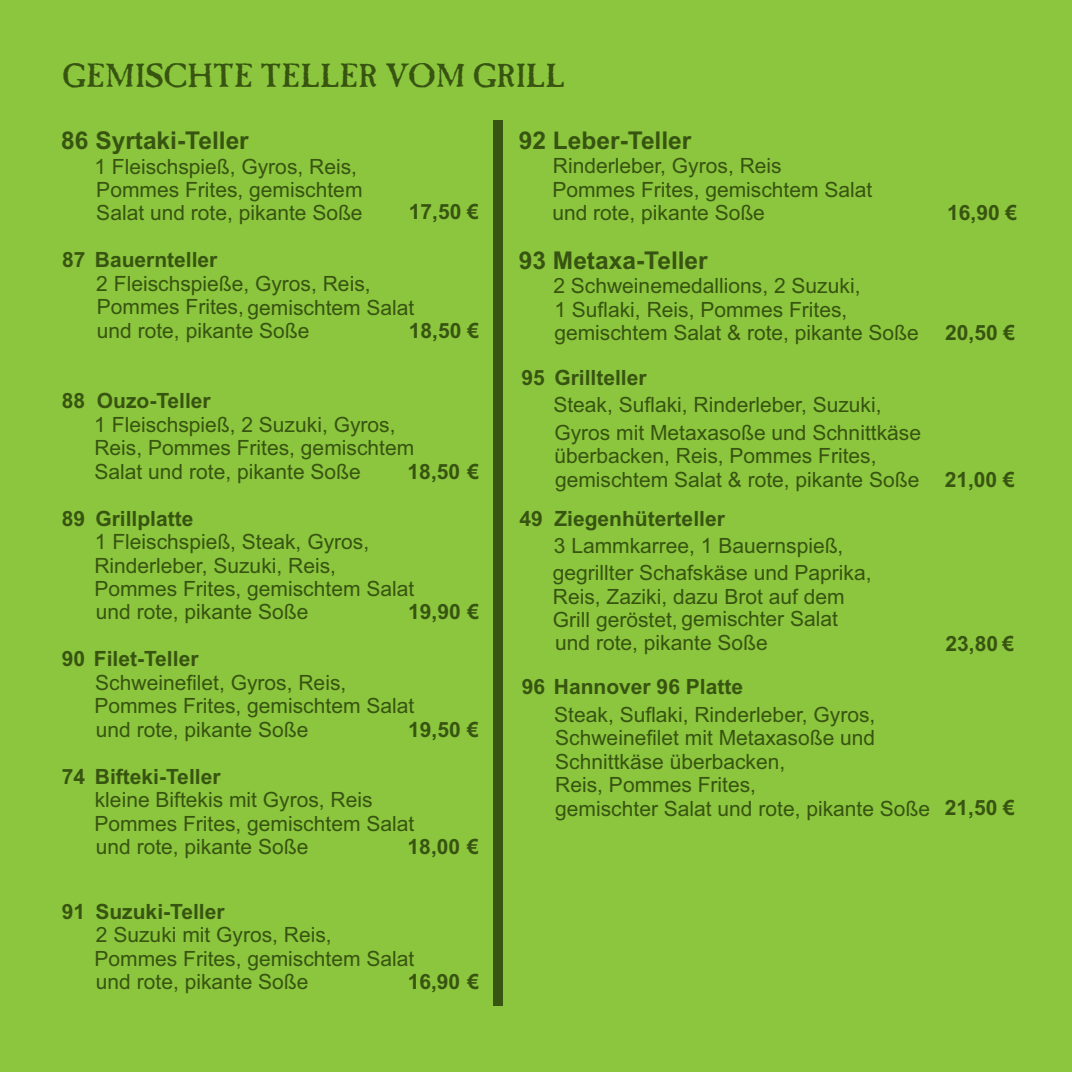
<style>
.page{position:relative;width:1072px;height:1072px;background:#fff}
.page>*{position:absolute;margin:0;border:0;box-sizing:border-box;transform-origin:0 0}
.t1{font:33.77px "Casablanca Antique";color:#385411}
.t2{font:700 24.5px "Arial";color:#385411}
.t3{font:21px/23.4px "Arial";color:#385411}
.t4{font:700 21px "Arial";color:#385411}
.s1{font-weight:700}
</style>
<div class="page">
<div style="left:0;top:0;width:1071px;height:1071px;background:#8bc63e"></div>
<div style="left:493px;top:120px;width:10px;height:885px;background:#385411"></div>
<h1 class="t1" style="left:62px;top:64px;width:504px">GEMISCHTE TELLER VOM GRILL</h1>
<p class="t2" style="left:61px;top:131px;width:189px">86 Syrtaki-Teller</p>
<p class="t3" style="left:94px;top:156px;width:270px">1 Fleischspieß, Gyros, Reis,<br>Pommes Frites, gemischtem<br>Salat und rote, pikante Soße</p>
<p class="t4" style="left:409px;top:204px;width:72px">17,50 €</p>
<p class="t4" style="left:62px;top:252px;width:157px">87 Bauernteller</p>
<p class="t3" style="left:96px;top:273px;width:319px">2 Fleischspieße, Gyros, Reis,<br>Pommes Frites, gemischtem Salat und rote, pikante Soße</p>
<p class="t4" style="left:409px;top:323px;width:72px">18,50 €</p>
<p class="t2" style="left:519px;top:131px;width:174px">92 Leber-Teller</p>
<p class="t3" style="left:552px;top:156px;width:321px">Rinderleber, Gyros, Reis<br>Pommes Frites, gemischtem Salat und rote, pikante Soße</p>
<p class="t2" style="left:519px;top:251px;width:190px">93 Metaxa-Teller</p>
<p class="t3" style="left:553px;top:276px;width:367px">2 Schweinemedallions, 2 Suzuki,<br>1 Suflaki, Reis, Pommes Frites, gemischtem Salat &amp; rote, pikante Soße</p>
<p class="t4" style="left:947px;top:205px;width:72px">16,90 €</p>
<p class="t4" style="left:945px;top:325px;width:72px">20,50 €</p>
<p class="t4" style="left:62px;top:393px;width:150px">88 Ouzo-Teller</p>
<p class="t3" style="left:94px;top:414px;width:321px">1 Fleischspieß, 2 Suzuki, Gyros,<br>Reis, Pommes Frites, gemischtem<br>Salat und rote, pikante Soße</p>
<p class="t4" style="left:407px;top:463px;width:73px">18,50 €</p>
<p class="t4" style="left:62px;top:510px;width:133px">89 Grillplatte</p>
<p class="t3" style="left:94px;top:532px;width:321px">1 Fleischspieß, Steak, Gyros,<br>Rinderleber, Suzuki, Reis,<br>Pommes Frites, gemischtem Salat und rote, pikante Soße</p>
<p class="t4" style="left:408px;top:604px;width:73px">19,90 €</p>
<p class="t4" style="left:62px;top:651px;width:138px">90 Filet-Teller</p>
<p class="t3" style="left:94px;top:672px;width:321px">Schweinefilet, Gyros, Reis,<br>Pommes Frites, gemischtem Salat und rote, pikante Soße</p>
<p class="t4" style="left:408px;top:721px;width:72px">19,50 €</p>
<p class="t4" style="left:62px;top:768px;width:160px">74 Bifteki-Teller</p>
<p class="t3" style="left:94px;top:790px;width:321px">kleine Biftekis mit Gyros, Reis<br>Pommes Frites, gemischtem Salat und rote, pikante Soße</p>
<p class="t4" style="left:407px;top:839px;width:73px">18,00 €</p>
<p class="t4" style="left:62px;top:903px;width:164px">91 Suzuki-Teller</p>
<p class="t3" style="left:94px;top:924px;width:321px">2 Suzuki mit Gyros, Reis,<br>Pommes Frites, gemischtem Salat und rote, pikante Soße</p>
<p class="t4" style="left:408px;top:973px;width:73px">16,90 €</p>
<p class="t4" style="left:521px;top:370px;width:127px">95 Grillteller</p>
<p class="t3" style="left:553px;top:393px;width:369px;line-height:27.3px">Steak, Suflaki, Rinderleber, Suzuki,<br>Gyros mit Metaxasoße und Schnittkäse</p>
<p class="t3" style="left:554px;top:446px;width:462px">überbacken, Reis, Pommes Frites,<br>gemischtem Salat &amp; rote, pikante Soße <span class="s1">21,00 €</span></p>
<p class="t4" style="left:519px;top:510px;width:207px">49 Ziegenhüterteller</p>
<p class="t3" style="left:553px;top:534px;width:320px;line-height:27.3px">3 Lammkarree, 1 Bauernspieß, gegrillter Schafskäse und Paprika,</p>
<p class="t3" style="left:553px;top:586px;width:293px">Reis, Zaziki, dazu Brot auf dem<br>Grill geröstet, gemischter Salat und rote, pikante Soße</p>
<p class="t4" style="left:945px;top:635px;width:70px">23,80 €</p>
<p class="t4" style="left:522px;top:679px;width:223px">96 Hannover 96 Platte</p>
<p class="t3" style="left:554px;top:704px;width:377px">Steak, Suflaki, Rinderleber, Gyros,<br>Schweinefilet mit Metaxasoße und<br>Schnittkäse überbacken,<br>Reis, Pommes Frites,<br>gemischter Salat und rote, pikante Soße</p>
<p class="t4" style="left:944px;top:799px;width:72px">21,50 €</p>
</div>
